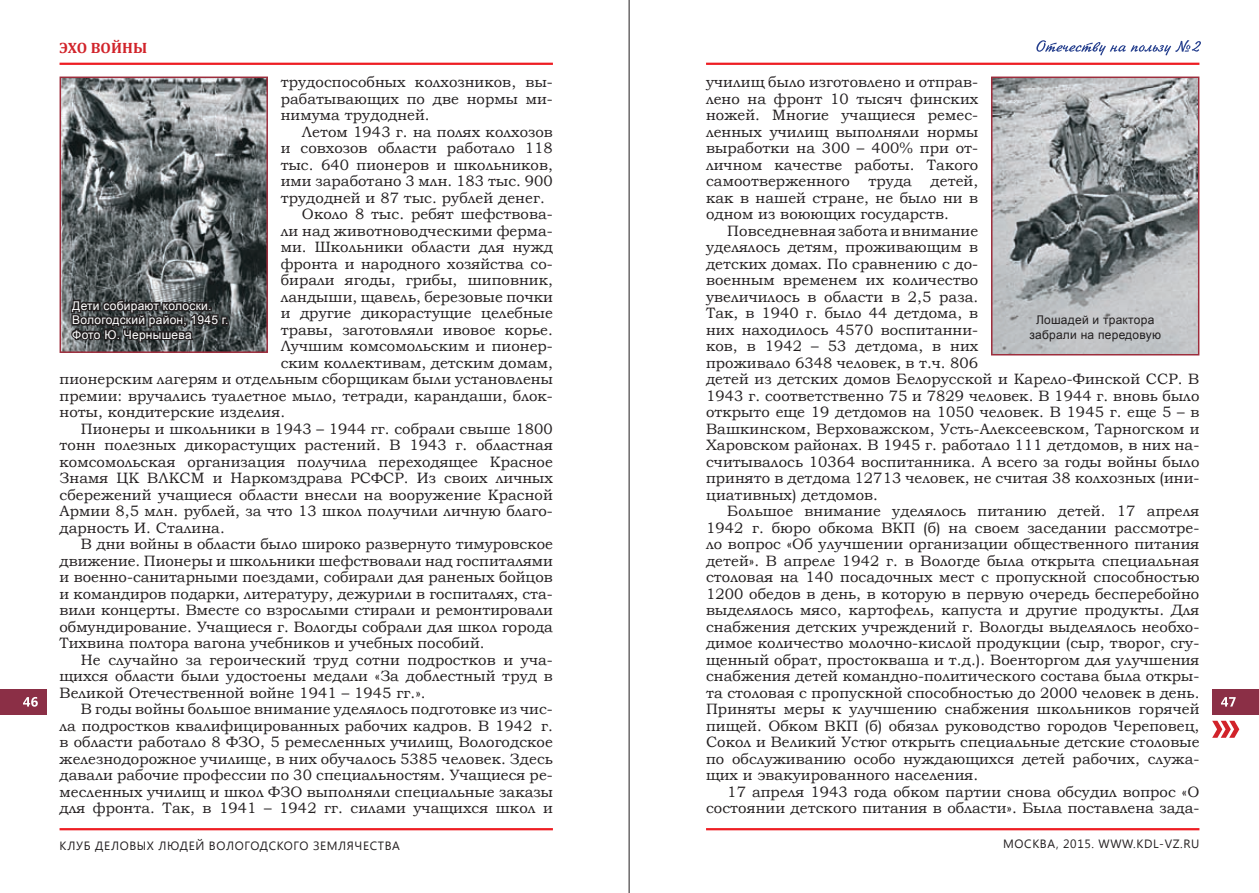
<style>
.page{position:relative;width:1259px;height:893px;background:#fff}
.page>*{position:absolute;margin:0;border:0;box-sizing:border-box;transform-origin:0 0}
.t1{font:15px/16.5px "Bookman Old Style";letter-spacing:.005em;color:#231f20;text-align:justify}
.t2{font:700 15px "Cambria";color:#d1232a}
.t3{font:12px "Segoe UI";letter-spacing:.05em;color:#231f20}
.t4{font:12px/14.4px "Arial";letter-spacing:.02em;color:#fff}
.t5{font:12px/14.4px "Arial";letter-spacing:.02em;color:#231f20;text-align:center}
</style>
<div class="page">
<hr style="left:60px;top:828px;width:493px;height:2px;background:#ee1d23">
<hr style="left:60px;top:63px;width:493px;height:2px;background:#ee1d23">
<svg style="left:1036px;top:40px;width:165px;height:15px"></svg>
<hr style="left:706px;top:828px;width:493px;height:2px;background:#ee1d23">
<hr style="left:706px;top:63px;width:493px;height:2px;background:#ee1d23">
<svg style="left:1212px;top:721px;width:27px;height:17px"></svg>
<div style="left:0;top:689px;width:47px;height:25px;background:#8b2f46"></div>
<svg style="left:23px;top:697px;width:15px;height:10px"></svg>
<div style="left:1212px;top:689px;width:47px;height:25px;background:#8b2f46"></div>
<svg style="left:1221px;top:697px;width:14px;height:9px"></svg>
<img style="left:63px;top:80px;width:202px;height:270px">
<div style="left:60px;top:77px;width:208px;height:276px;border:2px solid #9d2d3c"></div>
<img style="left:994px;top:80px;width:202px;height:272px">
<div style="left:991px;top:77px;width:208px;height:278px;border:2px solid #9d2d3c"></div>
<svg style="left:69px;top:294px;width:160px;height:50px;background:#3b3d3e"></svg>
<hr style="left:629px;top:0;width:1px;height:893px;background:#231f20">
<p class="t2" style="left:60px;top:38px;width:76px">Эхо войны</p>
<p class="t1" style="left:281px;top:74px;width:274px">трудоспособных колхозников, вы&shy;рабатывающих по две нормы ми&shy;нимума трудодней.</p>
<p class="t1" style="left:302px;top:123px;width:252px">Летом 1943 г. на полях колхозов</p>
<p class="t1" style="left:281px;top:140px;width:274px">и совхозов области работало 118</p>
<p class="t1" style="left:281px;top:156px;width:274px">тыс. 640 пионеров и школьников,</p>
<p class="t1" style="left:281px;top:173px;width:274px">ими заработано 3 млн. 183 тыс. 900</p>
<p class="t1" style="left:281px;top:189px;width:265px">трудодней и 87 тыс. рублей денег.</p>
<p class="t1" style="left:302px;top:206px;width:252px">Около 8 тыс. ребят шефствова-</p>
<p class="t1" style="left:281px;top:222px;width:274px">ли над животноводческими ферма-</p>
<p class="t1" style="left:281px;top:239px;width:274px">ми. Школьники области для нужд</p>
<p class="t1" style="left:281px;top:255px;width:274px">фронта и народного хозяйства со-</p>
<p class="t1" style="left:281px;top:272px;width:274px">бирали ягоды, грибы, шиповник,</p>
<p class="t1" style="left:281px;top:288px;width:274px">ландыши, щавель, березовые почки</p>
<p class="t1" style="left:281px;top:305px;width:274px">и другие дикорастущие целебные</p>
<p class="t1" style="left:281px;top:321px;width:274px">травы, заготовляли ивовое корье.</p>
<p class="t1" style="left:281px;top:338px;width:274px">Лучшим комсомольским и пионер-</p>
<p class="t1" style="left:281px;top:354px;width:274px">ским коллективам, детским домам,</p>
<p class="t1" style="left:60px;top:371px;width:495px">пионерским лагерям и отдельным сборщикам были установлены</p>
<p class="t1" style="left:60px;top:387px;width:495px">премии: вручались туалетное мыло, тетради, карандаши, блок-</p>
<p class="t1" style="left:60px;top:404px;width:227px">ноты, кондитерские изделия.</p>
<p class="t1" style="left:81px;top:420px;width:473px">Пионеры и школьники в 1943 – 1944 гг. собрали свыше 1800</p>
<p class="t1" style="left:60px;top:437px;width:495px">тонн полезных дикорастущих растений. В 1943 г. областная</p>
<p class="t1" style="left:60px;top:453px;width:495px">комсомольская организация получила переходящее Красное</p>
<p class="t1" style="left:60px;top:470px;width:495px">Знамя ЦК ВЛКСМ и Наркомздрава РСФСР. Из своих личных</p>
<p class="t1" style="left:60px;top:486px;width:495px">сбережений учащиеся области внесли на вооружение Красной</p>
<p class="t1" style="left:60px;top:503px;width:495px">Армии 8,5 млн. рублей, за что 13 школ получили личную благо-</p>
<p class="t1" style="left:60px;top:519px;width:167px">дарность И. Сталина.</p>
<p class="t1" style="left:81px;top:536px;width:473px">В дни войны в области было широко развернуто тимуровское</p>
<p class="t1" style="left:60px;top:552px;width:495px">движение. Пионеры и школьники шефствовали над госпиталями</p>
<p class="t1" style="left:60px;top:569px;width:495px">и военно-санитарными поездами, собирали для раненых бойцов</p>
<p class="t1" style="left:60px;top:585px;width:495px">и командиров подарки, литературу, дежурили в госпиталях, ста-</p>
<p class="t1" style="left:60px;top:602px;width:495px">вили концерты. Вместе со взрослыми стирали и ремонтировали</p>
<p class="t1" style="left:60px;top:618px;width:495px">обмундирование. Учащиеся г. Вологды собрали для школ города</p>
<p class="t1" style="left:60px;top:635px;width:426px">Тихвина полтора вагона учебников и учебных пособий.</p>
<p class="t1" style="left:81px;top:651px;width:473px">Не случайно за героический труд сотни подростков и уча-</p>
<p class="t1" style="left:60px;top:668px;width:495px">щихся области были удостоены медали «За доблестный труд в</p>
<p class="t1" style="left:60px;top:684px;width:367px">Великой Отечественной войне 1941 – 1945 гг.».</p>
<p class="t1" style="left:81px;top:701px;width:473px">В годы войны большое внимание уделялось подготовке из чис-</p>
<p class="t1" style="left:60px;top:717px;width:495px">ла подростков квалифицированных рабочих кадров. В 1942 г.</p>
<p class="t1" style="left:60px;top:734px;width:495px">в области работало 8 ФЗО, 5 ремесленных училищ, Вологодское</p>
<p class="t1" style="left:60px;top:750px;width:495px">железнодорожное училище, в них обучалось 5385 человек. Здесь</p>
<p class="t1" style="left:60px;top:767px;width:495px">давали рабочие профессии по 30 специальностям. Учащиеся ре-</p>
<p class="t1" style="left:60px;top:783px;width:495px">месленных училищ и школ ФЗО выполняли специальные заказы</p>
<p class="t1" style="left:60px;top:800px;width:495px">для фронта. Так, в 1941 – 1942 гг. силами учащихся школ и</p>
<p class="t4" style="left:72px;top:298px;width:158px">Дети собирают колоски.<br>Вологодский район, 1945 г.<br>Фото Ю. Чернышева</p>
<p class="t1" style="left:706px;top:74px;width:274px">училищ было изготовлено и отправ&shy;лено на фронт 10 тысяч финских ножей. Многие учащиеся ремес&shy;ленных училищ выполняли нормы выработки на 300 – 400% при от&shy;личном качестве работы. Такого самоотверженного труда детей, как в нашей стране, не было ни в одном из воюющих государств.</p>
<p class="t1" style="left:706px;top:222px;width:495px;text-align:left;text-indent:21px">Повседневная забота и внимание<br>уделялось детям, проживающим в<br>детских домах. По сравнению с до-<br>военным временем их количество<br>увеличилось в области в 2,5 раза.<br>Так, в 1940 г. было 44 детдома, в<br>них находилось 4570 воспитанни-<br>ков, в 1942 – 53 детдома, в них<br>проживало 6348 человек, в т.ч. 806<br>детей из детских домов Белорусской и Карело-Финской ССР. В 1943 г. соответственно 75 и 7829 человек. В 1944 г. вновь было открыто еще 19 детдомов на 1050 человек. В 1945 г. еще 5 – в Вашкинском, Верховажском, Усть-Алексеевском, Тарногском и Харовском районах. В 1945 г. работало 111 детдомов, в них на&shy;считывалось 10364 воспитанника. А всего за годы войны было принято в детдома 12713 человек, не считая 38 колхозных (ини&shy;циативных) детдомов.</p>
<p class="t1" style="left:706px;top:503px;width:495px;text-indent:21px">Большое внимание уделялось питанию детей. 17 апреля 1942 г. бюро обкома ВКП (б) на своем заседании рассмотре&shy;ло вопрос «Об улучшении организации общественного питания детей». В апреле 1942 г. в Вологде была открыта специальная столовая на 140 посадочных мест с пропускной способностью 1200 обедов в день, в которую в первую очередь бесперебойно выделялось мясо, картофель, капуста и другие продукты. Для снабжения детских учреждений г. Вологды выделялось необхо&shy;димое количество молочно-кислой продукции (сыр, творог, сгу&shy;щенный обрат, простокваша и т.д.). Военторгом для улучшения снабжения детей командно-политического состава была откры&shy;та столовая с пропускной способностью до 2000 человек в день.<br>Приняты меры к улучшению снабжения школьников горячей пищей. Обком ВКП (б) обязал руководство городов Череповец, Сокол и Великий Устюг открыть специальные детские столовые по обслуживанию особо нуждающихся детей рабочих, служа&shy;щих и эвакуированного населения.</p>
<p class="t1" style="left:706px;top:783px;width:495px;text-align:right">17 апреля 1943 года обком партии снова обсудил вопрос «О состоянии детского питания в области». Была поставлена зада-</p>
<p class="t5" style="left:1029px;top:313px;width:133px">Лошадей и трактора забрали на передовую</p>
<p class="t3" style="left:60px;top:837px;width:342px">КЛУБ ДЕЛОВЫХ ЛЮДЕЙ ВОЛОГОДСКОГО ЗЕМЛЯЧЕСТВА</p>
<p class="t3" style="left:1003px;top:836px;width:198px">МОСКВА, 2015. WWW.KDL-VZ.RU</p>
</div>
